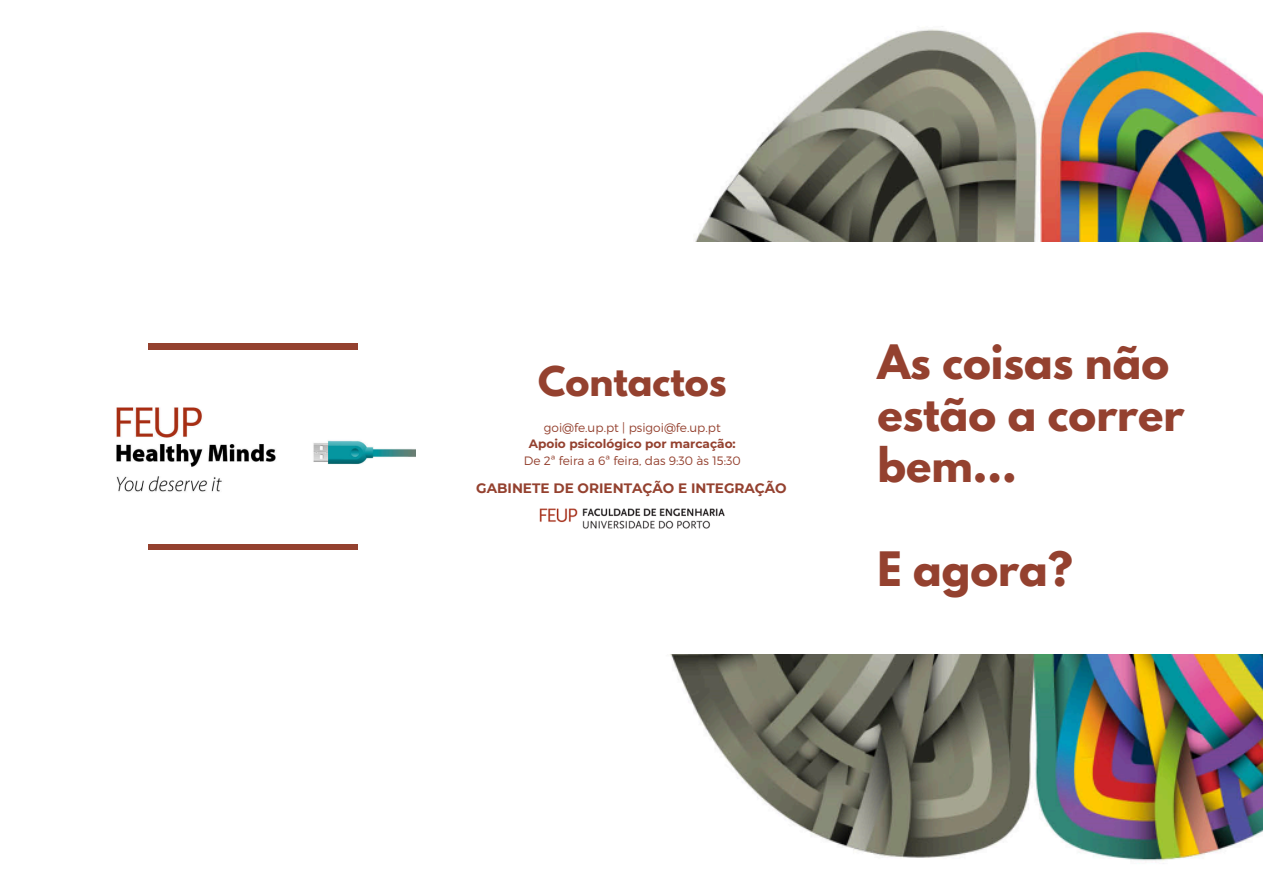
<style>
.page{position:relative;width:1263px;height:894px;background:#fff}
.page>*{position:absolute;margin:0;border:0;box-sizing:border-box;transform-origin:0 0}
.t1{font:700 42px/51.8px "League Spartan";color:#94412f}
.t2{font:700 36.3px "League Spartan";color:#94412f}
.t3{font:700 13.65px "Montserrat";color:#94412f}
.t4{font:300 12.15px "Montserrat";color:#94412f}
.t5{font:700 12.15px "Montserrat";color:#94412f}
</style>
<div class="page">
<img style="left:670px;top:29px;width:593px;height:832px">
<div style="left:0;top:242px;width:1263px;height:411px;background:#fff"></div>
<div style="left:149px;top:343px;width:209px;height:6px;background:#94412f"></div>
<div style="left:149px;top:544px;width:209px;height:5px;background:#94412f"></div>
<img style="left:116px;top:407px;width:300px;height:85px">
<img style="left:539px;top:508px;width:186px;height:21px">
<p class="t2" style="left:538px;top:363px;width:190px">Contactos</p>
<p class="t4" style="left:544px;top:419px;width:178px">goi@fe.up.pt | psigoi@fe.up.pt</p>
<p class="t5" style="left:529px;top:436px;width:209px">Apoio psicológico por marcação:</p>
<p class="t4" style="left:524px;top:452px;width:218px">De 2ª feira a 6ª feira, das 9:30 às 15:30</p>
<h3 class="t3" style="left:476px;top:479px;width:312px">GABINETE DE ORIENTAÇÃO E INTEGRAÇÃO</h3>
<p class="t1" style="left:877px;top:341px;width:309px">As coisas não estão a correr bem...</p>
<p class="t1" style="left:877px;top:548px;width:197px">E agora?</p>
</div>
